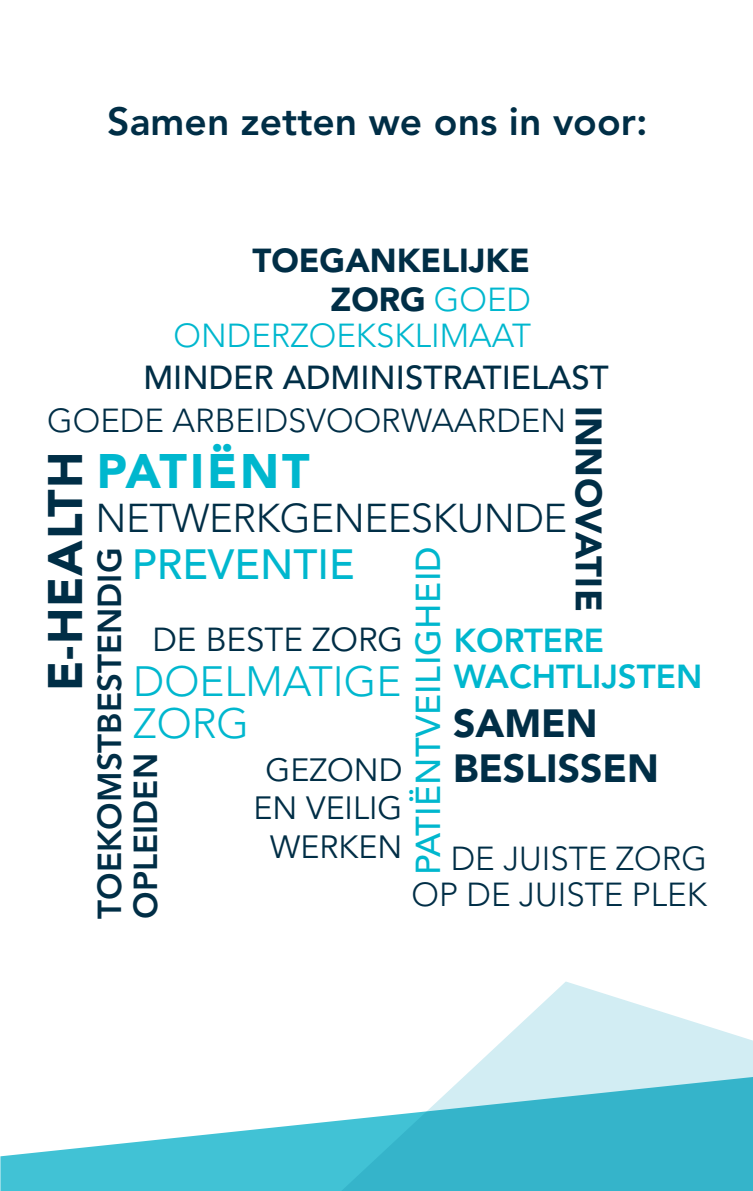
<style>
.page{position:relative;width:753px;height:1191px;background:#fff}
.page>*{position:absolute;margin:0;border:0;box-sizing:border-box;transform-origin:0 0}
.body{font:900 48px "Avenir LT Std";letter-spacing:.02em;color:#002e46}
.body-2{font:900 48px "Avenir LT Std";letter-spacing:.06em;color:#00b7ce}
.body-3{font:300 42px "Avenir LT Std";color:#00b7ce}
.body-4{font:500 42px "Avenir LT Std";color:#00b7ce}
.body-5{font:300 39.9px "Avenir LT Std";letter-spacing:-.01em;color:#002e46}
.tussenkop{font:800 39px "Avenir LT Std";color:#002e46}
.body-6{font:900 39px "Avenir LT Std";color:#002e46}
.body-7{font:900 36.6px "Avenir LT Std";letter-spacing:.01em;color:#002e46}
.body-8{font:500 34.2px "Avenir LT Std";letter-spacing:.01em;color:#00b7ce}
.body-9{font:300 33px "Avenir LT Std";color:#002e46}
.body-10{font:800 33px "Avenir LT Std";color:#002e46}
.body-11{font:500 33px "Avenir LT Std";color:#002e46}
.body-12{font:900 33px "Avenir LT Std";color:#002e46}
.body-13{font:800 33px "Avenir LT Std";color:#00b7ce}
.body-14{font:300 33px "Avenir LT Std";color:#00b7ce}
.body-15{font:33px "Avenir LT Std";color:#002e46}
.body-16{font:31.8px "Avenir LT Std";color:#002e46}
.s1{font-weight:300;color:#00b7ce}
</style>
<div class="page">
<svg style="left:0;top:1148px;width:71px;height:43px;background:#56c8d9"></svg>
<svg style="left:71px;top:981px;width:682px;height:210px"></svg>
<p class="tussenkop" style="left:107px;top:99px;width:542px">Samen zetten we ons in voor:</p>
<p class="body-12" style="left:252px;top:240px;width:279px">TOEGANKELIJKE</p>
<p class="body-12" style="left:330px;top:279px;width:202px">ZORG <span class="s1">GOED</span></p>
<p class="body-14" style="left:174px;top:316px;width:359px">ONDERZOEKSKLIMAAT</p>
<p class="body-11" style="left:143px;top:358px;width:467px">MINDER ADMINISTRATIELAST</p>
<p class="body-9" style="left:47px;top:401px;width:520px">GOEDE ARBEIDSVOORWAARDEN</p>
<p class="body-7" style="left:610px;top:406px;width:207px;rotate:90deg">INNOVATIE</p>
<p class="body-2" style="left:97px;top:442px;width:214px">PATIËNT</p>
<p class="body" style="left:36px;top:691px;width:240px;rotate:-90deg">E-HEALTH</p>
<p class="body-5" style="left:95px;top:495px;width:473px">NETWERKGENEESKUNDE</p>
<p class="body-8" style="left:408px;top:875px;width:331px;rotate:-90deg">PATIËNTVEILIGHEID</p>
<p class="body-4" style="left:132px;top:540px;width:224px">PREVENTIE</p>
<p class="body-10" style="left:90px;top:918px;width:372px;rotate:-90deg">TOEKOMSTBESTENDIG</p>
<p class="body-15" style="left:152px;top:621px;width:252px">DE BESTE ZORG</p>
<p class="body-13" style="left:453px;top:621px;width:152px">KORTERE</p>
<p class="body-13" style="left:453px;top:657px;width:250px">WACHTLIJSTEN</p>
<p class="body-6" style="left:453px;top:699px;width:146px">SAMEN</p>
<p class="body-6" style="left:453px;top:744px;width:207px">BESLISSEN</p>
<p class="body-3" style="left:133px;top:657px;width:269px">DOELMATIGE</p>
<p class="body-3" style="left:133px;top:699px;width:117px">ZORG</p>
<p class="body-16" style="left:265px;top:752px;width:138px">GEZOND</p>
<p class="body-16" style="left:253px;top:790px;width:150px">EN VEILIG</p>
<p class="body-16" style="left:270px;top:828px;width:133px">WERKEN</p>
<p class="body-10" style="left:126px;top:918px;width:167px;rotate:-90deg">OPLEIDEN</p>
<p class="body-9" style="left:450px;top:839px;width:258px">DE JUISTE ZORG</p>
<p class="body-9" style="left:411px;top:875px;width:297px">OP DE JUISTE PLEK</p>
</div>
